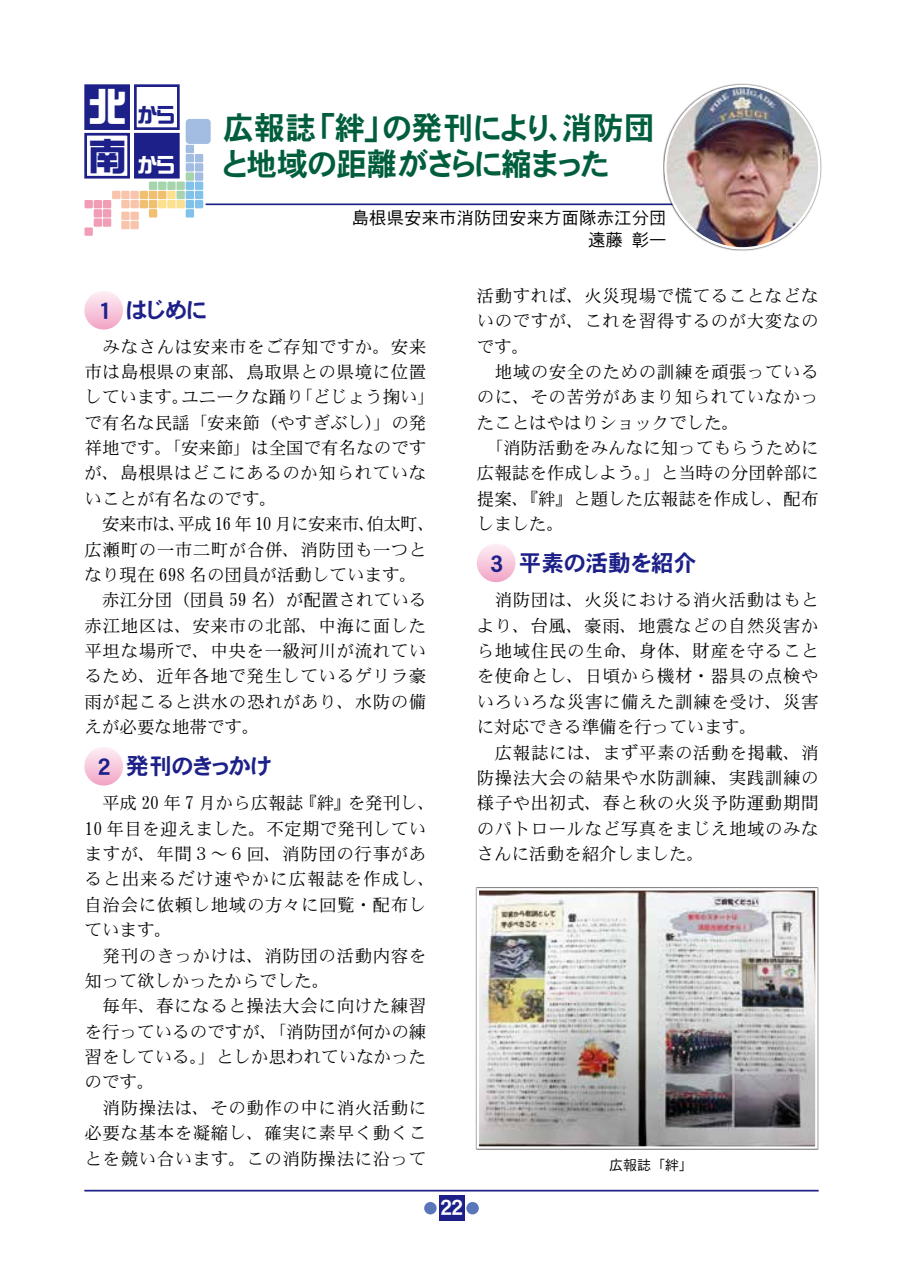
<style>
.page{position:relative;width:903px;height:1275px;background:#fff}
.page>*{position:absolute;margin:0;border:0;box-sizing:border-box;transform-origin:0 0}
.t1{font:38.5px "DF So Gei W9 WING RKSJ H";color:#fff}
.t2{font:38.5px "DF So Gei W9 WING RKSJ H";color:#1d2088}
.t3{font:31.5px/36.8px "DFHS Gothic W7 WING RKSJ H";color:#005e3c}
.t4{font:22.75px "DFHS Gothic W7 WING RKSJ H";color:#1d2088}
.t5{font:21px "DFHS Gothic W7 WING RKSJ H";color:#fff}
.t6{font:20.12px "DF So Gei W9 WING RKSJ H";color:#fff}
.t7{font:20.12px "DF So Gei W9 WING RKSJ H";color:#1d2088}
.t8{font:17.5px/25.4px "DFHS Mincho W3 WIN RKSJ H";letter-spacing:.03em;color:#000}
.t9{font:17.5px/22.8px "DFHS Gothic W3 WING RKSJ H";color:#000;text-align:right}
.t10{font:14px "DFHS Gothic W3 WING RKSJ H";color:#000}
</style>
<div class="page">
<hr style="left:84px;top:1190px;width:735px;height:1px;background:#1d2088">
<div style="left:439px;top:1196px;width:25px;height:25px;background:#1d2088"></div>
<div style="left:466px;top:1202px;width:13px;height:12px;background:#5976ba;border-radius:50%"></div>
<div style="left:424px;top:1202px;width:13px;height:12px;background:#5976ba;border-radius:50%"></div>
<div style="left:186px;top:145px;width:8px;height:8px;background:#a3bce2"></div>
<div style="left:186px;top:119px;width:25px;height:25px;background:#a3bce2;border-radius:4px"></div>
<div style="left:186px;top:154px;width:8px;height:8px;background:#a3bce2"></div>
<div style="left:195px;top:154px;width:8px;height:8px;background:#a3bce2"></div>
<div style="left:186px;top:163px;width:8px;height:9px;background:#a3bce2"></div>
<div style="left:195px;top:163px;width:8px;height:9px;background:#a3bce2"></div>
<div style="left:195px;top:172px;width:8px;height:9px;background:#a3bce2"></div>
<div style="left:176px;top:200px;width:9px;height:8px;background:#fddf90"></div>
<div style="left:167px;top:191px;width:9px;height:8px;background:#fddf90"></div>
<div style="left:167px;top:200px;width:9px;height:8px;background:#fddf90"></div>
<div style="left:158px;top:200px;width:8px;height:8px;background:#fddf90"></div>
<div style="left:186px;top:172px;width:8px;height:9px;background:#a5d4ad"></div>
<div style="left:176px;top:182px;width:9px;height:8px;background:#a5d4ad"></div>
<div style="left:176px;top:191px;width:9px;height:8px;background:#a5d4ad"></div>
<div style="left:167px;top:182px;width:9px;height:8px;background:#a5d4ad"></div>
<div style="left:158px;top:182px;width:8px;height:8px;background:#a5d4ad"></div>
<div style="left:149px;top:182px;width:8px;height:8px;background:#a5d4ad"></div>
<div style="left:130px;top:191px;width:9px;height:8px;background:#f8c5ac"></div>
<div style="left:130px;top:200px;width:9px;height:8px;background:#f8c5ac"></div>
<div style="left:130px;top:212px;width:9px;height:8px;background:#f8c5ac"></div>
<div style="left:121px;top:212px;width:9px;height:8px;background:#f8c5ac"></div>
<div style="left:130px;top:221px;width:9px;height:8px;background:#f8c5ac"></div>
<div style="left:121px;top:221px;width:9px;height:8px;background:#f8c5ac"></div>
<div style="left:121px;top:191px;width:9px;height:8px;background:#f8c5ac"></div>
<div style="left:112px;top:191px;width:8px;height:8px;background:#f8c5ac"></div>
<div style="left:121px;top:200px;width:9px;height:8px;background:#f8c5ac"></div>
<div style="left:103px;top:200px;width:8px;height:8px;background:#f19db5"></div>
<div style="left:103px;top:209px;width:8px;height:9px;background:#f19db5"></div>
<div style="left:94px;top:200px;width:8px;height:8px;background:#f19db5"></div>
<div style="left:84px;top:200px;width:9px;height:8px;background:#f19db5"></div>
<div style="left:84px;top:227px;width:9px;height:9px;background:#f19db5"></div>
<div style="left:94px;top:209px;width:8px;height:9px;background:#f19db5"></div>
<div style="left:103px;top:218px;width:8px;height:9px;background:#f19db5"></div>
<div style="left:94px;top:218px;width:8px;height:9px;background:#f19db5"></div>
<div style="left:158px;top:191px;width:8px;height:8px;background:#f1bf70"></div>
<div style="left:149px;top:191px;width:8px;height:8px;background:#f1bf70"></div>
<div style="left:149px;top:200px;width:8px;height:8px;background:#f1bf70"></div>
<div style="left:140px;top:191px;width:8px;height:8px;background:#f1bf70"></div>
<div style="left:140px;top:200px;width:8px;height:8px;background:#f1bf70"></div>
<div style="left:149px;top:209px;width:8px;height:9px;background:#f1bf70"></div>
<div style="left:186px;top:182px;width:8px;height:8px;background:#82c1ea"></div>
<div style="left:186px;top:191px;width:8px;height:8px;background:#82c1ea"></div>
<div style="left:195px;top:182px;width:8px;height:8px;background:#82c1ea"></div>
<div style="left:186px;top:200px;width:8px;height:8px;background:#82c1ea"></div>
<div style="left:195px;top:191px;width:8px;height:8px;background:#82c1ea"></div>
<div style="left:186px;top:209px;width:8px;height:9px;background:#82c1ea"></div>
<div style="left:195px;top:200px;width:8px;height:8px;background:#82c1ea"></div>
<div style="left:84px;top:84px;width:46px;height:46px;background:#1d2088;border:3px solid #1d2088"></div>
<div style="left:134px;top:84px;width:46px;height:46px;background:#fff;border:3px solid #1d2088"></div>
<div style="left:84px;top:133px;width:46px;height:46px;background:#fff;border:3px solid #1d2088"></div>
<div style="left:134px;top:133px;width:46px;height:46px;background:#1d2088;border:3px solid #1d2088"></div>
<hr style="left:206px;top:203px;width:562px;height:2px;background:#1d2088">
<div style="left:663px;top:83px;width:159px;height:168px;background:#000;opacity:.75"></div>
<img style="left:665px;top:86px;width:154px;height:162px">
<div style="left:84px;top:291px;width:39px;height:39px;background:linear-gradient(to bottom,#fdeff5,#f2a6c7);border-radius:19px"></div>
<div style="left:477px;top:543px;width:38px;height:39px;background:linear-gradient(to bottom,#fdf1f7,#f2a4c6);border-radius:19px"></div>
<div style="left:84px;top:747px;width:39px;height:39px;background:linear-gradient(to bottom,#fdeff5,#f2a6c7);border-radius:19px"></div>
<img style="left:479px;top:891px;width:336px;height:255px">
<div style="left:476px;top:888px;width:342px;height:261px;border:2px solid #fff"></div>
<h1 class="t1" style="left:88px;top:87px;width:40px">北</h1>
<h1 class="t2" style="left:88px;top:137px;width:40px">南</h1>
<p class="t7" style="left:138px;top:105px;width:38px">から</p>
<p class="t6" style="left:138px;top:154px;width:38px">から</p>
<h2 class="t3" style="left:223px;top:110px;width:433px">広報誌「絆」の発刊により、消防団と地域の距離がさらに縮まった</h2>
<p class="t9" style="left:352px;top:207px;width:316px">島根県安来市消防団安来方面隊赤江分団遠藤　彰一</p>
<h3 class="t4" style="left:98px;top:299px;width:110px">1 はじめに</h3>
<p class="t8" style="left:85px;top:334px;width:352px">　みなさんは安来市をご存知ですか。安来市は島根県の東部、鳥取県との県境に位置しています。ユニークな踊り「どじょう掬い」で有名な民謡「安来節（やすぎぶし）」の発祥地です。「安来節」は全国で有名なのですが、島根県はどこにあるのか知られていないことが有名なのです。<br>　安来市は、平成 16 年 10 月に安来市、伯太町、広瀬町の一市二町が合併、消防団も一つとなり現在 698 名の団員が活動しています。　赤江分団（団員 59 名）が配置されている赤江地区は、安来市の北部、中海に面した平坦な場所で、中央を一級河川が流れているため、近年各地で発生しているゲリラ豪雨が起こると洪水の恐れがあり、水防の備えが必要な地帯です。</p>
<h3 class="t4" style="left:98px;top:755px;width:175px">２ 発刊のきっかけ</h3>
<p class="t8" style="left:85px;top:791px;width:352px">　平成 20 年 7 月から広報誌『絆』を発刊し、<br>10 年目を迎えました。不定期で発刊していますが、年間３～６回、消防団の行事があると出来るだけ速やかに広報誌を作成し、自治会に依頼し地域の方々に回覧・配布しています。<br>　発刊のきっかけは、消防団の活動内容を知って欲しかったからでした。<br>　毎年、春になると操法大会に向けた練習を行っているのですが、「消防団が何かの練習をしている。」としか思われていなかったのです。<br>　消防操法は、その動作の中に消火活動に必要な基本を凝縮し、確実に素早く動くことを競い合います。この消防操法に沿って</p>
<p class="t5" style="left:440px;top:1197px;width:24px">22</p>
<p class="t5" style="left:435px;top:1205px;width:13px">1</p>
<p class="t8" style="left:477px;top:283px;width:343px">活動すれば、火災現場で慌てることなどないのですが、これを習得するのが大変なのです。<br>　地域の安全のための訓練を頑張っているのに、その苦労があまり知られていなかったことはやはりショックでした。<br>　「消防活動をみんなに知ってもらうために広報誌を作成しよう。」と当時の分団幹部に提案、『絆』と題した広報誌を作成し、配布しました。</p>
<h3 class="t4" style="left:490px;top:551px;width:208px">3 平素の活動を紹介</h3>
<p class="t8" style="left:477px;top:588px;width:343px">　消防団は、火災における消火活動はもとより、台風、豪雨、地震などの自然災害から地域住民の生命、身体、財産を守ることを使命とし、日頃から機材・器具の点検やいろいろな災害に備えた訓練を受け、災害に対応できる準備を行っています。<br>　広報誌には、まず平素の活動を掲載、消防操法大会の結果や水防訓練、実践訓練の様子や出初式、春と秋の火災予防運動期間のパトロールなど写真をまじえ地域のみなさんに活動を紹介しました。</p>
<p class="t10" style="left:609px;top:1158px;width:78px">広報誌「絆」</p>
</div>
